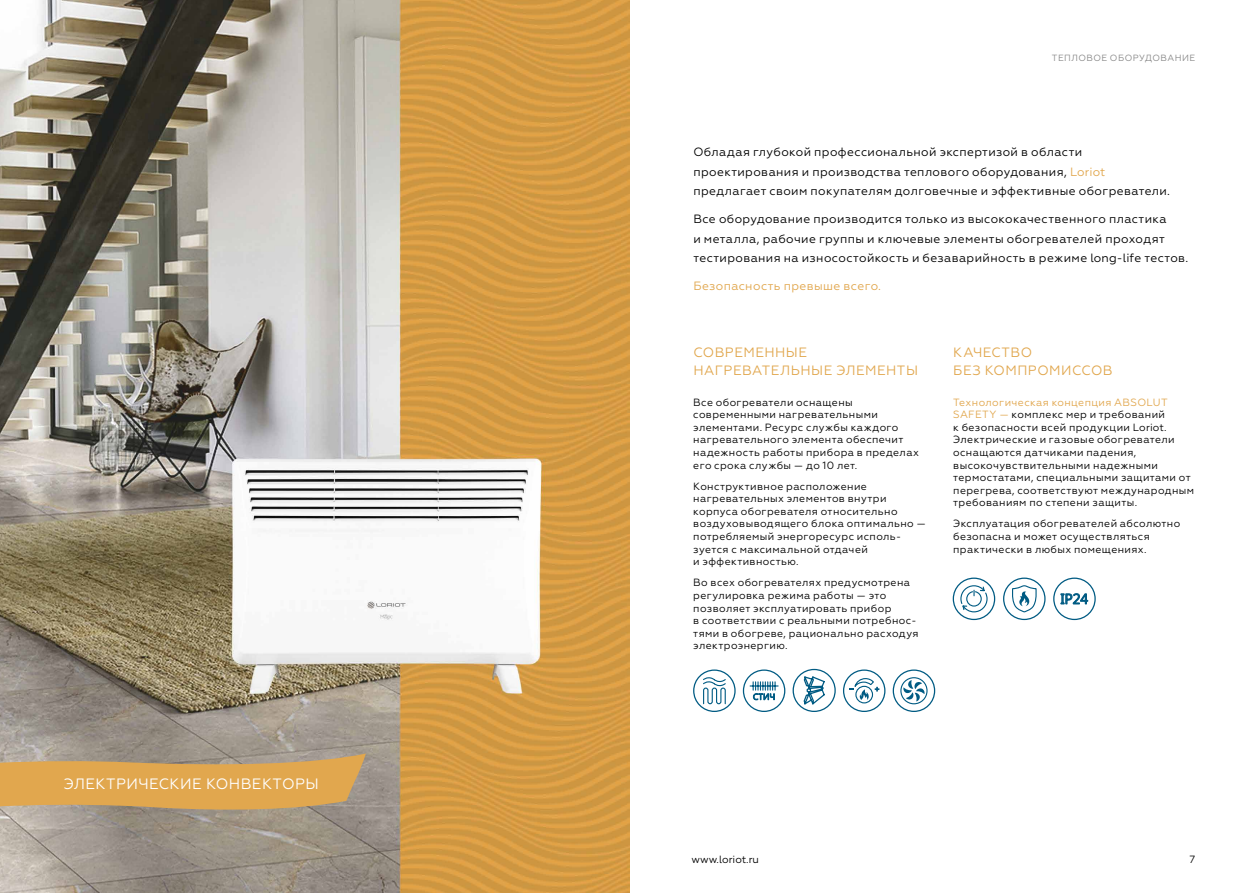
<style>
.page{position:relative;width:1259px;height:893px;background:#fff}
.page>*{position:absolute;margin:0;border:0;box-sizing:border-box;transform-origin:0 0}
.t1{font:15px "Geometria";letter-spacing:.025em;color:#fff}
.t2{font:14.55px "Segoe UI";color:#005b83}
.t3{font:13.5px/18px "Geometria";letter-spacing:.035em;color:#e1a74e}
.t4{font:12px/19.5px "Geometria";letter-spacing:.035em;color:#000}
.t5{font:12px "Geometria";letter-spacing:.035em;color:#e1a74e}
.t6{font:10.5px/12.6px "Geometria";letter-spacing:.04em;color:#000}
.t7{font:10.5px "Geometria";color:#000}
.t8{font:9px "Geometria";letter-spacing:.05em;color:#878787}
.s1{color:#e1a74e}
</style>
<div class="page">
<img style="left:0;top:0;width:629px;height:893px">
<svg style="left:0;top:753px;width:366px;height:66px;background:#caa163"></svg>
<hr style="left:750px;top:685px;width:28px;height:2px;background:#005b83">
<svg style="left:752px;top:682px;width:23px;height:18px"></svg>
<div style="left:743px;top:669px;width:42px;height:43px;border:1px solid #005b83;border-radius:21px"></div>
<svg style="left:703px;top:677px;width:23px;height:28px"></svg>
<div style="left:693px;top:669px;width:42px;height:43px;border:1px solid #005b83;border-radius:50%"></div>
<div style="left:855px;top:686px;width:18px;height:17px;border:1px solid #005b83;border-radius:50%"></div>
<svg style="left:849px;top:677px;width:30px;height:23px"></svg>
<div style="left:843px;top:669px;width:42px;height:43px;border:1px solid #005b83;border-radius:21px"></div>
<div style="left:900px;top:677px;width:27px;height:27px;border:1px solid #005b83;border-radius:50%"></div>
<svg style="left:903px;top:680px;width:22px;height:21px"></svg>
<div style="left:892px;top:669px;width:43px;height:43px;border:1px solid #005b83;border-radius:21px"></div>
<svg style="left:960px;top:585px;width:28px;height:28px"></svg>
<div style="left:952px;top:578px;width:43px;height:42px;border:1px solid #005b83;border-radius:50%"></div>
<svg style="left:1012px;top:585px;width:25px;height:28px"></svg>
<div style="left:1003px;top:578px;width:42px;height:42px;border:1px solid #005b83;border-radius:21px"></div>
<svg style="left:1061px;top:594px;width:27px;height:10px"></svg>
<div style="left:1053px;top:578px;width:42px;height:42px;border:1px solid #005b83;border-radius:21px"></div>
<svg style="left:803px;top:676px;width:22px;height:29px"></svg>
<div style="left:792px;top:669px;width:43px;height:43px;border:1px solid #005b83;border-radius:50%"></div>
<h1 class="t1" style="left:64px;top:775px;width:256px">ЭЛЕКТРИЧЕСКИЕ КОНВЕКТОРЫ</h1>
<p class="t8" style="left:1052px;top:53px;width:145px">ТЕПЛОВОЕ ОБОРУДОВАНИЕ</p>
<p class="t4" style="left:693px;top:142px;width:478px">Обладая глубокой профессиональной экспертизой в области проектирования и производства теплового оборудования, <span class="s1">Loriot </span>предлагает своим покупателям долговечные и эффективные обогреватели.</p>
<p class="t4" style="left:693px;top:209px;width:496px">Все оборудование производится только из высококачественного пластика<br>и металла, рабочие группы и ключевые элементы обогревателей проходят тестирования на износостойкость и безаварийность в режиме long-life тестов.</p>
<p class="t5" style="left:693px;top:279px;width:189px">Безопасность превыше всего.</p>
<p class="t3" style="left:693px;top:344px;width:226px">СОВРЕМЕННЫЕ<br>НАГРЕВАТЕЛЬНЫЕ ЭЛЕМЕНТЫ</p>
<p class="t3" style="left:953px;top:344px;width:161px">КАЧЕСТВО<br>БЕЗ КОМПРОМИССОВ</p>
<p class="t6" style="left:693px;top:396px;width:227px">Все обогреватели оснащены современными нагревательными элементами. Ресурс службы каждого нагревательного элемента обеспечит надежность работы прибора в пределах его срока службы — до 10 лет.</p>
<p class="t6" style="left:693px;top:480px;width:234px">Конструктивное расположение нагревательных элементов внутри корпуса обогревателя относительно воздуховыводящего блока оптимально — потребляемый энергоресурс исполь&shy;зуется с максимальной отдачей<br>и эффективностью.</p>
<p class="t6" style="left:693px;top:576px;width:227px">Во всех обогревателях предусмотрена регулировка режима работы — это позволяет эксплуатировать прибор<br>в соответствии с реальными потребнос&shy;тями в обогреве, рационально расходуя электроэнергию.</p>
<p class="t6" style="left:953px;top:396px;width:242px"><span class="s1">Технологическая концепция ABSOLUT SAFETY —</span> комплекс мер и требований<br>к безопасности всей продукции Loriot.<br>Электрические и газовые обогреватели оснащаются датчиками падения, высокочувствительными надежными термостатами, специальными защитами от перегрева, соответствуют международным требованиям по степени защиты.</p>
<p class="t6" style="left:953px;top:517px;width:228px">Эксплуатация обогревателей абсолютно безопасна и может осуществляться практически в любых помещениях.</p>
<h2 class="t2" style="left:1060px;top:589px;width:29px">IP24</h2>
<p class="t7" style="left:691px;top:853px;width:69px">www.loriot.ru</p>
<p class="t6" style="left:1189px;top:853px;width:7px">7</p>
</div>
